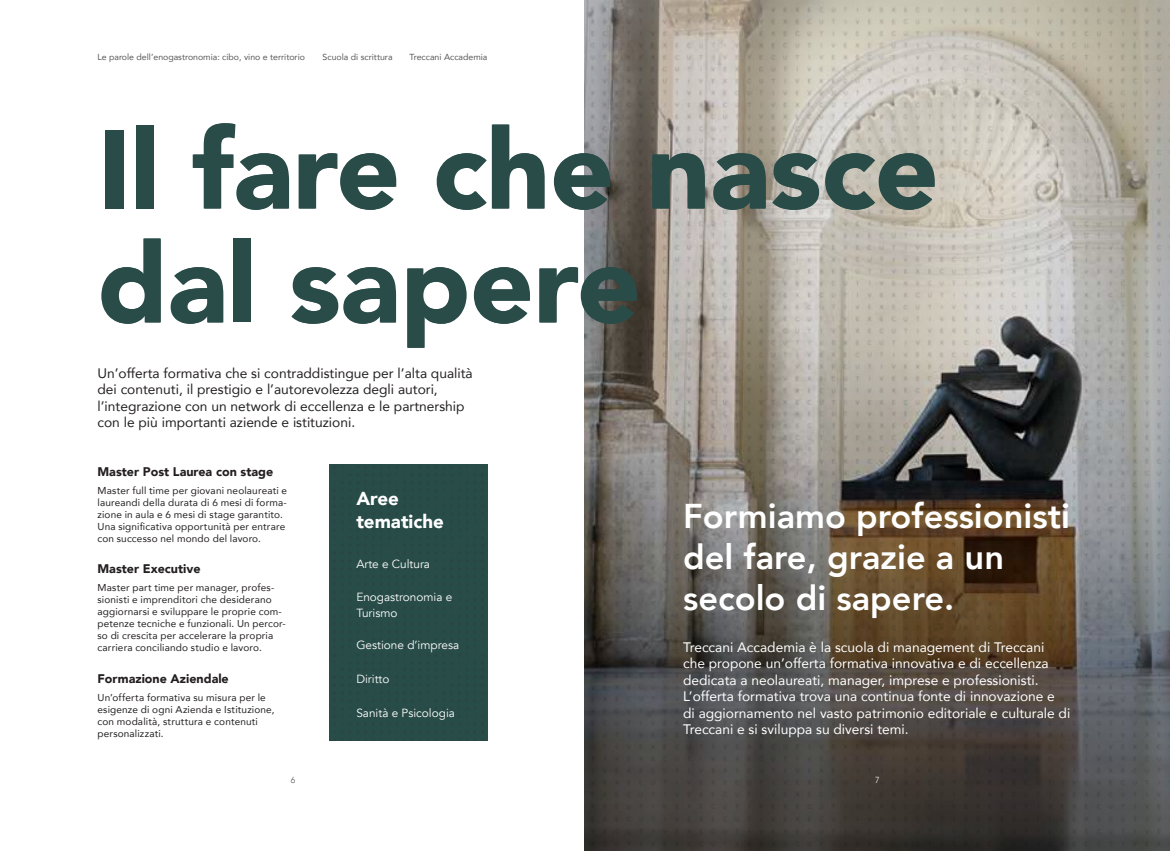
<style>
.page{position:relative;width:1170px;height:851px;background:#fff}
.page>*{position:absolute;margin:0;border:0;box-sizing:border-box;transform-origin:0 0}
.t1{font:900 110.88px/113.9px "Avenir";color:#2a4c49}
.t2{font:800 34.38px/41.2px "Avenir";color:#fff}
.t3{font:900 18.62px/22.4px "Avenir";color:#fff}
.t4{font:13.75px/16.5px "Avenir";color:#fff}
.t5{font:13.75px/16.5px "Avenir";color:#231f20}
.t6{font:900 12.5px "Avenir";color:#231f20}
.t7{font:11.75px/15.9px "Avenir";color:#fff}
.t8{font:10px/12px "Avenir";letter-spacing:.015em;color:#231f20}
.t9{font:8.75px "Avenir";color:#57585a}
.t10{font:300 8.75px "Avenir";color:#57585a}
.t11{font:300 8.75px "Avenir";color:#fff}
</style>
<div class="page">
<div style="left:329px;top:666px;width:158px;height:74px;background:#284d49"></div>
<div style="left:329px;top:464px;width:158px;height:202px;background:#284d49"></div>
<img style="left:584px;top:0;width:585px;height:409px">
<img style="left:590px;top:404px;width:579px;height:405px">
<img style="left:590px;top:809px;width:579px;height:41px">
<p class="t9" style="left:97px;top:50px;width:209px">Le parole dell’enogastronomia: cibo, vino e territorio</p>
<p class="t9" style="left:322px;top:50px;width:71px">Scuola di scrittura</p>
<p class="t9" style="left:409px;top:50px;width:79px">Treccani Accademia</p>
<h1 class="t1" style="left:98px;top:110px;width:842px">Il fare che nasce dal sapere</h1>
<h3 class="t5" style="left:97px;top:364px;width:377px">Un’offerta formativa che si contraddistingue per l’alta qualità dei contenuti, il prestigio e l’autorevolezza degli autori, l’integrazione con un network di eccellenza e le partnership con le più importanti aziende e istituzioni.</h3>
<p class="t6" style="left:97px;top:461px;width:177px">Master Post Laurea con stage</p>
<p class="t8" style="left:97px;top:484px;width:191px">Master full time per giovani neolaureati e laureandi della durata di 6 mesi di forma&shy;zione in aula e 6 mesi di stage garantito.<br>Una significativa opportunità per entrare con successo nel mondo del lavoro.</p>
<p class="t6" style="left:97px;top:558px;width:105px">Master Executive</p>
<p class="t8" style="left:97px;top:581px;width:190px">Master part time per manager, profes&shy;sionisti e imprenditori che desiderano aggiornarsi e sviluppare le proprie com&shy;petenze tecniche e funzionali. Un percor&shy;so di crescita per accelerare la propria carriera conciliando studio e lavoro.</p>
<p class="t6" style="left:97px;top:668px;width:133px">Formazione Aziendale</p>
<p class="t8" style="left:97px;top:691px;width:178px">Un’offerta formativa su misura per le esigenze di ogni Azienda e Istituzione, con modalità, struttura e contenuti personalizzati.</p>
<p class="t10" style="left:291px;top:774px;width:6px">6</p>
<h3 class="t3" style="left:356px;top:487px;width:89px">Aree tematiche</h3>
<p class="t7" style="left:356px;top:556px;width:75px">Arte e Cultura</p>
<p class="t7" style="left:356px;top:589px;width:97px">Enogastronomia e<br>Turismo</p>
<p class="t7" style="left:356px;top:637px;width:104px">Gestione d’impresa</p>
<p class="t7" style="left:356px;top:671px;width:35px">Diritto</p>
<p class="t7" style="left:356px;top:705px;width:100px">Sanità e Psicologia</p>
<h2 class="t2" style="left:683px;top:492px;width:388px">Formiamo professionisti del fare, grazie a un secolo di sapere.</h2>
<p class="t4" style="left:683px;top:638px;width:389px">Treccani Accademia è la scuola di management di Treccani<br>che propone un’offerta formativa innovativa e di eccellenza dedicata a neolaureati, manager, imprese e professionisti.<br>L’offerta formativa trova una continua fonte di innovazione e<br>di aggiornamento nel vasto patrimonio editoriale e culturale di Treccani e si sviluppa su diversi temi.</p>
<p class="t11" style="left:875px;top:774px;width:6px">7</p>
</div>
